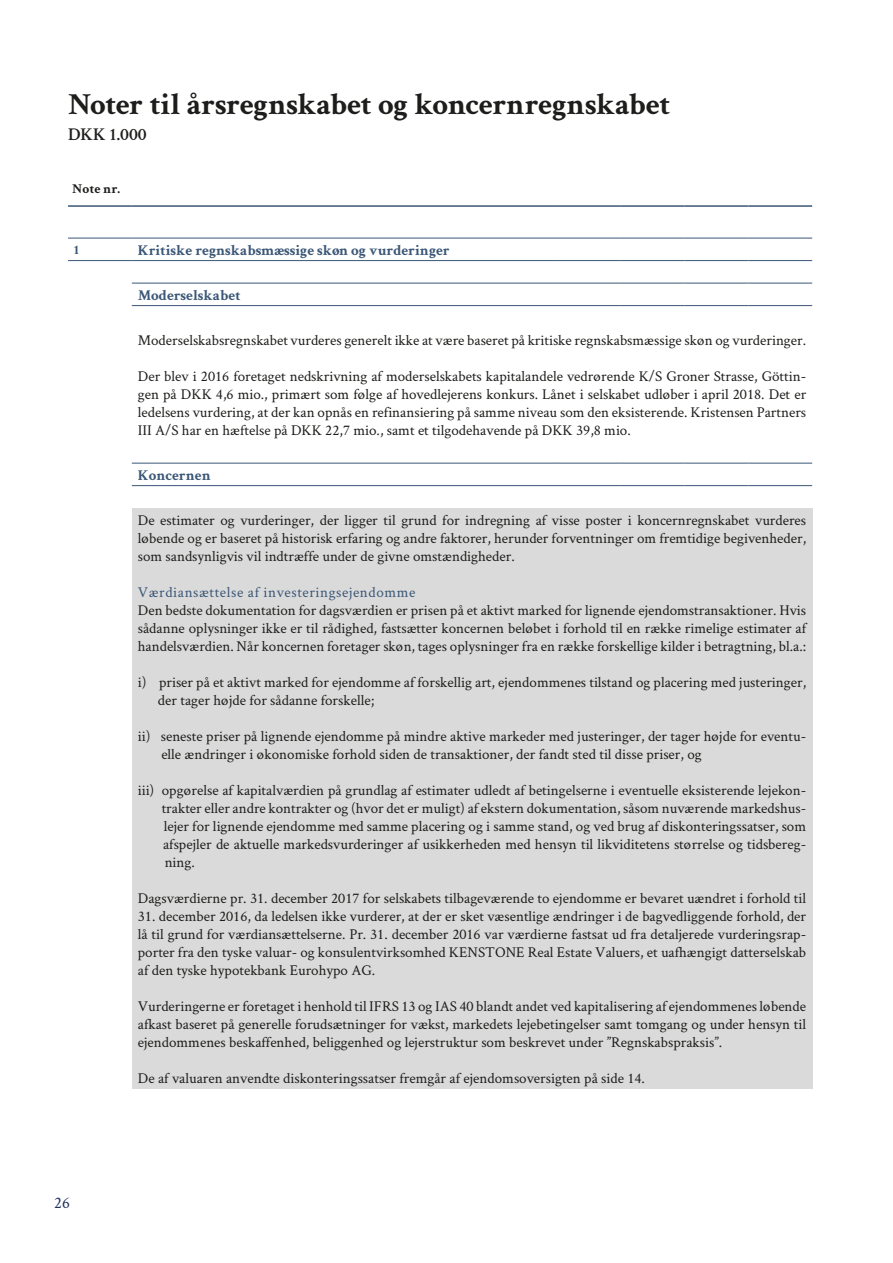
<style>
.page{position:relative;width:893px;height:1263px;background:#fff}
.page>*{position:absolute;margin:0;border:0;box-sizing:border-box;transform-origin:0 0}
.t1{font:700 30.75px "Crimson Text";letter-spacing:-.01em;color:#1d1d1b}
.t2{font:600 18px "Crimson Text";color:#1d1d1b}
.t3{font:16.5px "Crimson Text";color:#20315e}
.t4{font:15px/18px "Crimson Text";color:#1d1d1b;text-align:justify}
.t5{font:700 15px "Crimson Text";color:#3a5676}
.t6{font:15px "Crimson Text";letter-spacing:.04em;color:#3a5676}
.t7{font:700 13.5px "Crimson Text";color:#1d1d1b}
.t8{font:700 13.5px "Crimson Text";color:#3a5676}
</style>
<div class="page">
<div style="left:132px;top:508px;width:680px;height:581px;background:#dadada"></div>
<hr style="left:557px;top:205px;width:64px;height:2px;background:#3a5676">
<hr style="left:621px;top:205px;width:64px;height:2px;background:#3a5676">
<hr style="left:685px;top:205px;width:63px;height:2px;background:#3a5676">
<hr style="left:748px;top:205px;width:64px;height:2px;background:#3a5676">
<hr style="left:68px;top:205px;width:64px;height:2px;background:#3a5676">
<hr style="left:132px;top:205px;width:425px;height:2px;background:#3a5676">
<hr style="left:68px;top:238px;width:64px;height:1px;background:#3a5676">
<hr style="left:132px;top:238px;width:425px;height:1px;background:#3a5676">
<hr style="left:557px;top:238px;width:64px;height:1px;background:#3a5676">
<hr style="left:621px;top:238px;width:64px;height:1px;background:#3a5676">
<hr style="left:685px;top:238px;width:63px;height:1px;background:#3a5676">
<hr style="left:748px;top:238px;width:64px;height:1px;background:#3a5676">
<hr style="left:68px;top:260px;width:64px;height:1px;background:#3a5676">
<hr style="left:132px;top:260px;width:425px;height:1px;background:#3a5676">
<hr style="left:557px;top:260px;width:64px;height:1px;background:#3a5676">
<hr style="left:621px;top:260px;width:64px;height:1px;background:#3a5676">
<hr style="left:685px;top:260px;width:63px;height:1px;background:#3a5676">
<hr style="left:748px;top:260px;width:64px;height:1px;background:#3a5676">
<hr style="left:132px;top:283px;width:425px;height:1px;background:#3a5676">
<hr style="left:557px;top:283px;width:64px;height:1px;background:#3a5676">
<hr style="left:621px;top:283px;width:64px;height:1px;background:#3a5676">
<hr style="left:685px;top:283px;width:63px;height:1px;background:#3a5676">
<hr style="left:748px;top:283px;width:64px;height:1px;background:#3a5676">
<hr style="left:132px;top:305px;width:425px;height:1px;background:#3a5676">
<hr style="left:557px;top:305px;width:64px;height:1px;background:#3a5676">
<hr style="left:621px;top:305px;width:64px;height:1px;background:#3a5676">
<hr style="left:685px;top:305px;width:63px;height:1px;background:#3a5676">
<hr style="left:748px;top:305px;width:64px;height:1px;background:#3a5676">
<hr style="left:132px;top:463px;width:425px;height:1px;background:#3a5676">
<hr style="left:557px;top:463px;width:64px;height:1px;background:#3a5676">
<hr style="left:621px;top:463px;width:64px;height:1px;background:#3a5676">
<hr style="left:685px;top:463px;width:63px;height:1px;background:#3a5676">
<hr style="left:748px;top:463px;width:64px;height:1px;background:#3a5676">
<hr style="left:132px;top:485px;width:425px;height:1px;background:#3a5676">
<hr style="left:557px;top:485px;width:64px;height:1px;background:#3a5676">
<hr style="left:621px;top:485px;width:64px;height:1px;background:#3a5676">
<hr style="left:685px;top:485px;width:63px;height:1px;background:#3a5676">
<hr style="left:748px;top:485px;width:64px;height:1px;background:#3a5676">
<h1 class="t1" style="left:68px;top:85px;width:604px">Noter til årsregnskabet og koncernregnskabet</h1>
<p class="t2" style="left:68px;top:121px;width:80px">DKK 1.000</p>
<p class="t7" style="left:72px;top:180px;width:49px">Note nr.</p>
<p class="t8" style="left:74px;top:241px;width:6px">1</p>
<p class="t5" style="left:138px;top:241px;width:313px">Kritiske regnskabsmæssige skøn og vurderinger</p>
<p class="t5" style="left:138px;top:286px;width:104px">Moderselskabet</p>
<p class="t4" style="left:138px;top:330px;width:670px">Moderselskabsregnskabet vurderes generelt ikke at være baseret på kritiske regnskabsmæssige skøn og vurderinger.</p>
<p class="t4" style="left:138px;top:366px;width:670px">Der blev i 2016 foretaget nedskrivning af moderselskabets kapitalandele vedrørende K/S Groner Strasse, Göttin&shy;gen på DKK 4,6 mio., primært som følge af hovedlejerens konkurs. Lånet i selskabet udløber i april 2018. Det er ledelsens vurdering, at der kan opnås en refinansiering på samme niveau som den eksisterende. Kristensen Partners III A/S har en hæftelse på DKK 22,7 mio., samt et tilgodehavende på DKK 39,8 mio.</p>
<p class="t5" style="left:138px;top:466px;width:74px">Koncernen</p>
<p class="t4" style="left:138px;top:510px;width:670px">De estimater og vurderinger, der ligger til grund for indregning af visse poster i koncernregnskabet vurderes løbende og er baseret på historisk erfaring og andre faktorer, herunder forventninger om fremtidige begivenheder, som sandsynligvis vil indtræffe under de givne omstændigheder.</p>
<p class="t6" style="left:138px;top:582px;width:279px">Værdiansættelse af investeringsejendomme</p>
<p class="t4" style="left:138px;top:600px;width:670px">Den bedste dokumentation for dagsværdien er prisen på et aktivt marked for lignende ejendomstransaktioner. Hvis sådanne oplysninger ikke er til rådighed, fastsætter koncernen beløbet i forhold til en række rimelige estimater af handelsværdien. Når koncernen foretager skøn, tages oplysninger fra en række forskellige kilder i betragtning, bl.a.:</p>
<p class="t4" style="left:158px;top:672px;width:650px;text-indent:-20px">i) priser på et aktivt marked for ejendomme af forskellig art, ejendommenes tilstand og placering med justeringer, der tager højde for sådanne forskelle;</p>
<p class="t4" style="left:161px;top:726px;width:646px;text-indent:-24px">ii) seneste priser på lignende ejendomme på mindre aktive markeder med justeringer, der tager højde for eventu&shy;elle ændringer i økonomiske forhold siden de transaktioner, der fandt sted til disse priser, og</p>
<p class="t4" style="left:162px;top:780px;width:646px;text-indent:-24px">iii) opgørelse af kapitalværdien på grundlag af estimater udledt af betingelserne i eventuelle eksisterende lejekon&shy;trakter eller andre kontrakter og (hvor det er muligt) af ekstern dokumentation, såsom nuværende markedshus&shy;lejer for lignende ejendomme med samme placering og i samme stand, og ved brug af diskonteringssatser, som afspejler de aktuelle markedsvurderinger af usikkerheden med hensyn til likviditetens størrelse og tidsbereg&shy;ning.</p>
<p class="t4" style="left:138px;top:888px;width:670px">Dagsværdierne pr. 31. december 2017 for selskabets tilbageværende to ejendomme er bevaret uændret i forhold til</p>
<p class="t4" style="left:138px;top:906px;width:670px">31. december 2016, da ledelsen ikke vurderer, at der er sket væsentlige ændringer i de bagvedliggende forhold, der lå til grund for værdiansættelserne. Pr. 31. december 2016 var værdierne fastsat ud fra detaljerede vurderingsrap&shy;porter fra den tyske valuar- og konsulentvirksomhed KENSTONE Real Estate Valuers, et uafhængigt datterselskab af den tyske hypotekbank Eurohypo AG.</p>
<p class="t4" style="left:138px;top:996px;width:670px">Vurderingerne er foretaget i henhold til IFRS 13 og IAS 40 blandt andet ved kapitalisering af ejendommenes løbende afkast baseret på generelle forudsætninger for vækst, markedets lejebetingelser samt tomgang og under hensyn til ejendommenes beskaffenhed, beliggenhed og lejerstruktur som beskrevet under ”Regnskabspraksis”.</p>
<p class="t4" style="left:138px;top:1068px;width:509px">De af valuaren anvendte diskonteringssatser fremgår af ejendomsoversigten på side 14.</p>
<p class="t3" style="left:54px;top:1191px;width:17px">26</p>
</div>
